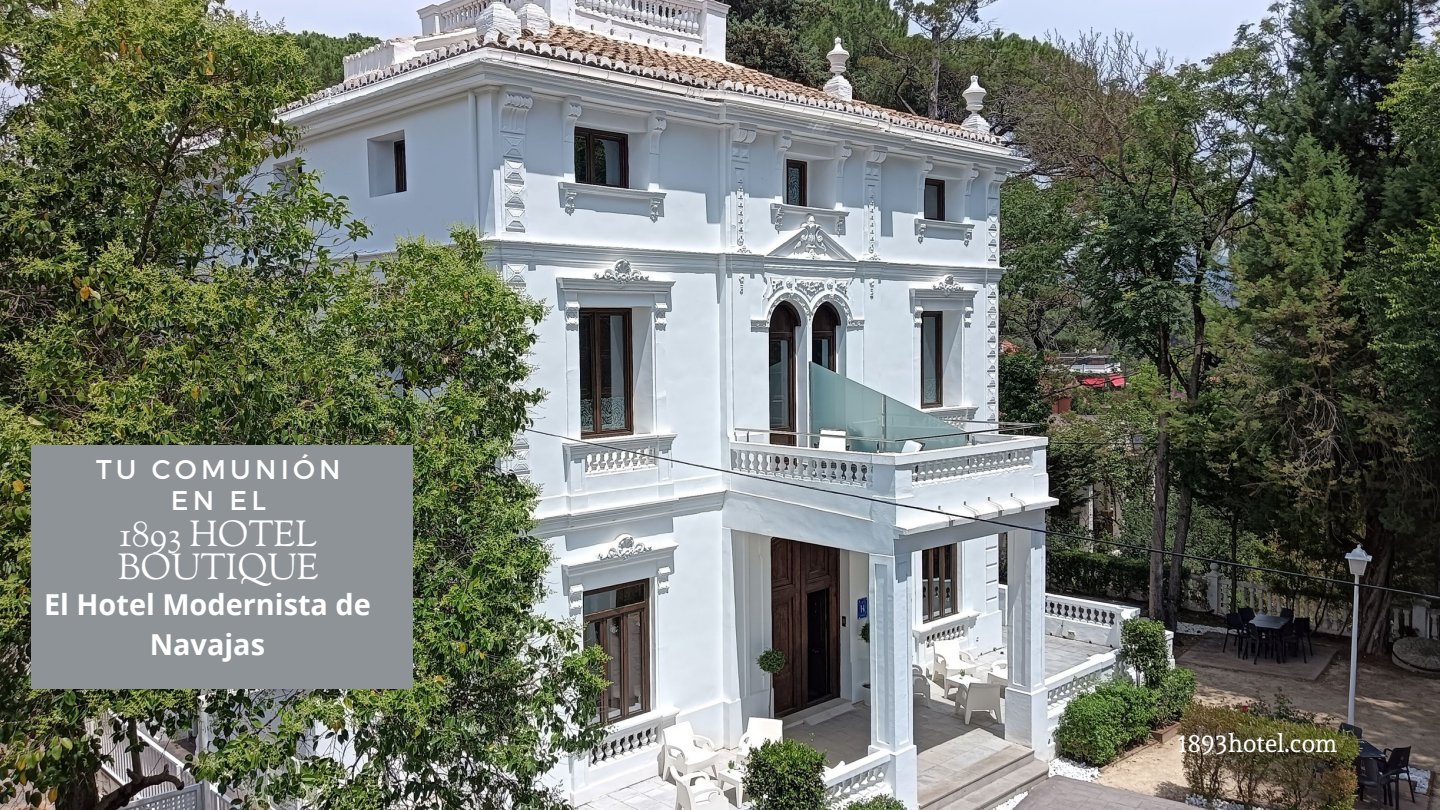
<style>
.page{position:relative;width:1440px;height:810px;background:#fff}
.page>*{position:absolute;margin:0;border:0;box-sizing:border-box;transform-origin:0 0}
.t1{font:35.9px/33.8px "Sorts Mill Goudy";color:#fff}
.t2{font:700 28.9px/40.4px "Open Sans";color:#fff;text-align:center}
.t3{font:27px/31.5px "Montserrat";letter-spacing:.155em;color:#fff;text-align:center}
.t4{font:25px "Andada";color:#fff}
</style>
<div class="page">
<img style="left:0;top:0;width:1440px;height:810px">
<div style="left:31px;top:446px;width:381px;height:243px;background:#8d9396"></div>
<h2 class="t3" style="left:96px;top:452px;width:246px">TU COMUNIÓN<br>EN EL</h2>
<p class="t1" style="left:118px;top:520px;width:202px">1893 HOTEL<br>BOUTIQUE</p>
<p class="t2" style="left:44px;top:583px;width:328px">El Hotel Modernista de<br>Navajas</p>
<h1 class="t4" style="left:1177px;top:728px;width:162px">1893hotel.com</h1>
</div>
